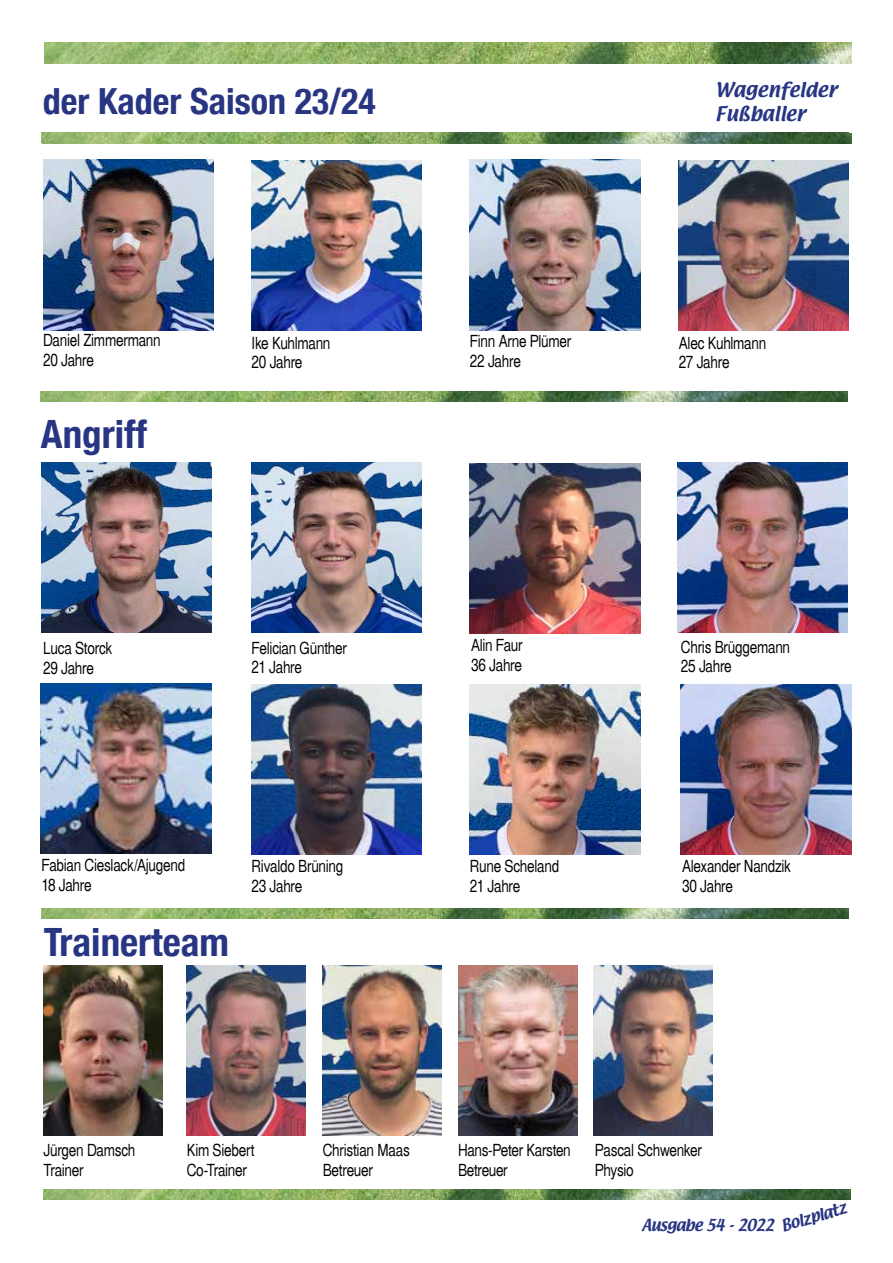
<style>
.page{position:relative;width:893px;height:1263px;background:#fff}
.page>*{position:absolute;margin:0;border:0;box-sizing:border-box;transform-origin:0 0}
.t1{font:700 condensed 39px "Helvetica Neue";color:#283583}
.t2{font:700 condensed 36px "Helvetica Neue";color:#283583}
.t3{font:18px "Textile";color:#283583}
.t4{font:condensed 16.5px/19.5px "Helsinki";letter-spacing:-.015em;color:#000}
.t5{font:14.55px "Textile";letter-spacing:-.04em;color:#283583}
</style>
<div class="page">
<img style="left:44px;top:43px;width:807px;height:21px">
<img style="left:43px;top:1189px;width:807px;height:10px">
<img style="left:44px;top:134px;width:807px;height:10px">
<img style="left:41px;top:132px;width:807px;height:10px">
<img style="left:41px;top:391px;width:807px;height:10px">
<img style="left:42px;top:908px;width:807px;height:10px">
<img style="left:44px;top:965px;width:119px;height:170px">
<img style="left:42px;top:462px;width:170px;height:170px">
<img style="left:252px;top:462px;width:170px;height:170px">
<img style="left:681px;top:685px;width:170px;height:170px">
<img style="left:470px;top:464px;width:170px;height:170px">
<img style="left:323px;top:965px;width:119px;height:170px">
<img style="left:187px;top:965px;width:119px;height:170px">
<img style="left:458px;top:965px;width:119px;height:170px">
<img style="left:594px;top:965px;width:119px;height:170px">
<img style="left:43px;top:160px;width:170px;height:170px">
<img style="left:678px;top:462px;width:170px;height:170px">
<img style="left:470px;top:160px;width:170px;height:170px">
<img style="left:252px;top:685px;width:170px;height:170px">
<img style="left:470px;top:685px;width:170px;height:170px">
<img style="left:41px;top:684px;width:170px;height:170px">
<img style="left:252px;top:160px;width:170px;height:170px">
<img style="left:679px;top:160px;width:170px;height:170px">
<h2 class="t2" style="left:43px;top:72px;width:334px">der Kader Saison 23/24</h2>
<p class="t3" style="left:715px;top:77px;width:123px">Wagenfelder</p>
<p class="t3" style="left:715px;top:101px;width:92px">Fußballer</p>
<p class="t4" style="left:43px;top:330px;width:119px">Daniel Zimmermann<br>20 Jahre</p>
<h1 class="t1" style="left:41px;top:402px;width:108px">Angriff</h1>
<p class="t4" style="left:43px;top:638px;width:71px">Luca Storck<br>29 Jahre</p>
<p class="t4" style="left:470px;top:331px;width:103px">Finn Arne Plümer<br>22 Jahre</p>
<p class="t4" style="left:252px;top:332px;width:80px">Ike Kuhlmann<br>20 Jahre</p>
<p class="t4" style="left:679px;top:332px;width:89px">Alec Kuhlmann<br>27 Jahre</p>
<p class="t4" style="left:252px;top:637px;width:97px">Felician Günther<br>21 Jahre</p>
<p class="t4" style="left:471px;top:635px;width:53px">Alin Faur<br>36 Jahre</p>
<p class="t4" style="left:681px;top:636px;width:111px">Chris Brüggemann<br>25 Jahre</p>
<p class="t4" style="left:42px;top:855px;width:145px">Fabian Cieslack/Ajugend<br>18 Jahre</p>
<h1 class="t1" style="left:44px;top:910px;width:187px">Trainerteam</h1>
<p class="t4" style="left:252px;top:856px;width:93px">Rivaldo Brüning<br>23 Jahre</p>
<p class="t4" style="left:470px;top:856px;width:91px">Rune Scheland<br>21 Jahre</p>
<p class="t4" style="left:682px;top:856px;width:110px">Alexander Nandzik<br>30 Jahre</p>
<p class="t4" style="left:44px;top:1140px;width:93px">Jürgen Damsch<br>Trainer</p>
<p class="t4" style="left:323px;top:1140px;width:89px">Christian Maas<br>Betreuer</p>
<p class="t4" style="left:187px;top:1140px;width:69px">Kim Siebert<br>Co-Trainer</p>
<p class="t4" style="left:458px;top:1140px;width:114px">Hans-Peter Karsten<br>Betreuer</p>
<p class="t4" style="left:595px;top:1140px;width:109px">Pascal Schwenker<br>Physio</p>
<p class="t5" style="left:779px;top:1216px;width:69px;rotate:-16deg">Bolzplatz</p>
<p class="t5" style="left:642px;top:1215px;width:134px">Ausgabe 54 - 2022</p>
</div>
